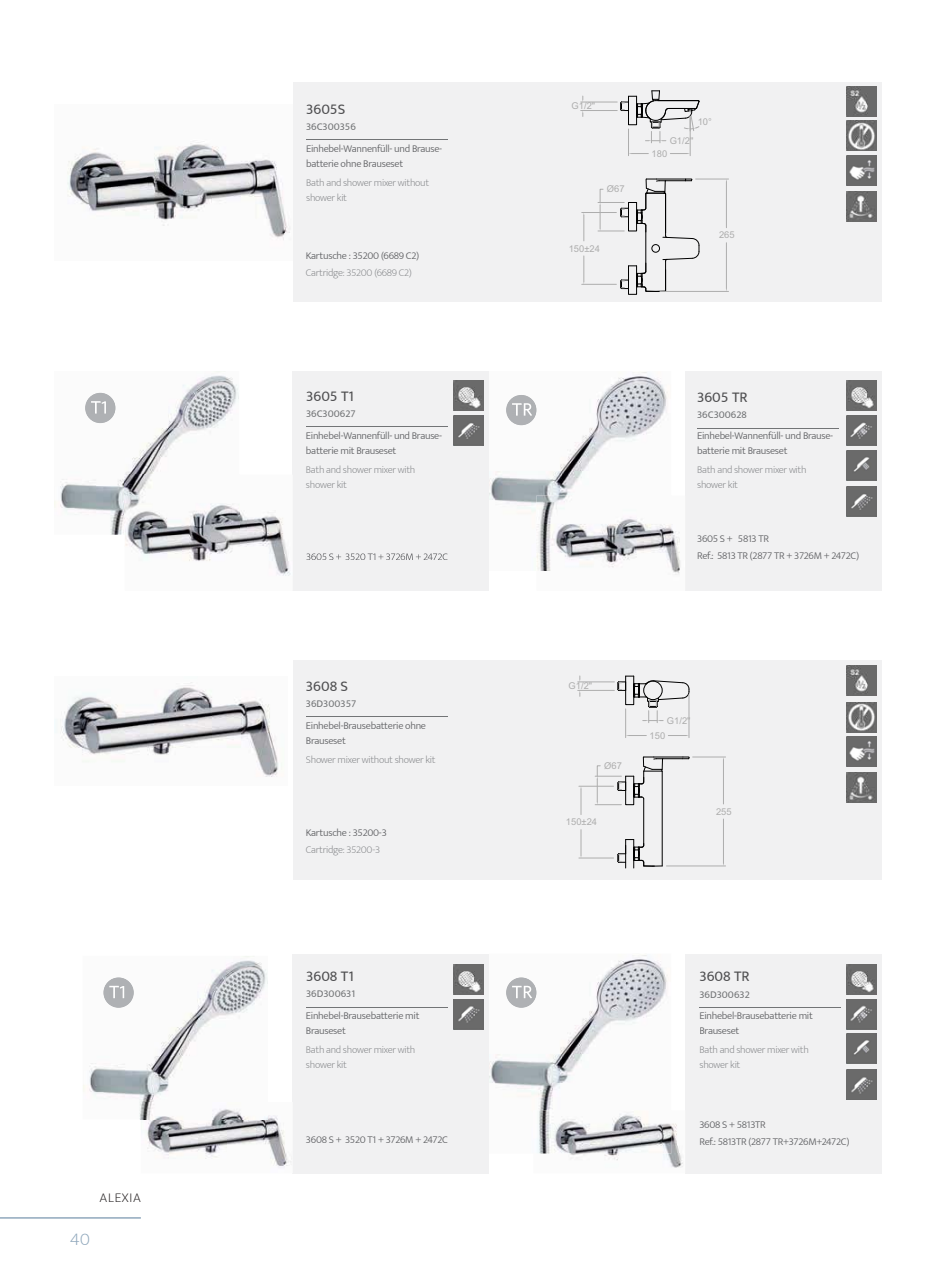
<style>
.page{position:relative;width:936px;height:1263px;background:#fff}
.page>*{position:absolute;margin:0;border:0;box-sizing:border-box;transform-origin:0 0}
.t1{font:200 18px "Ek Mukta";color:#90a8bc}
.t2{font:15px "Ek Mukta";color:#4f4f51}
.t3{font:200 13.5px "Ek Mukta";letter-spacing:.05em;color:#231f20}
.t4{font:300 10.5px/15px "Ek Mukta";letter-spacing:-.025em;color:#616265}
.t5{font:200 10.5px/15px "Ek Mukta";letter-spacing:-.025em;color:#828487}
.t6{font:10.5px "Ek Mukta";color:#727476}
.t7{font:9.45px "Arial";color:#adadad}
</style>
<div class="page">
<div style="left:293px;top:82px;width:588px;height:220px;background:#f1f1f2"></div>
<div style="left:293px;top:660px;width:588px;height:220px;background:#f1f1f2"></div>
<hr style="left:0;top:1217px;width:141px;height:2px;background:#90a8bc">
<div style="left:293px;top:371px;width:196px;height:220px;background:#f1f1f2"></div>
<div style="left:293px;top:954px;width:196px;height:219px;background:#f1f1f2"></div>
<div style="left:685px;top:371px;width:196px;height:220px;background:#f1f1f2"></div>
<div style="left:685px;top:954px;width:196px;height:219px;background:#f1f1f2"></div>
<img style="left:847px;top:121px;width:30px;height:30px">
<img style="left:847px;top:702px;width:30px;height:30px">
<img style="left:847px;top:415px;width:30px;height:30px">
<img style="left:847px;top:999px;width:30px;height:30px">
<img style="left:847px;top:86px;width:30px;height:30px">
<img style="left:847px;top:665px;width:30px;height:30px">
<img style="left:847px;top:381px;width:30px;height:30px">
<img style="left:847px;top:964px;width:30px;height:30px">
<img style="left:454px;top:381px;width:30px;height:30px">
<img style="left:454px;top:964px;width:30px;height:30px">
<img style="left:847px;top:156px;width:30px;height:30px">
<img style="left:847px;top:737px;width:30px;height:30px">
<img style="left:847px;top:450px;width:30px;height:30px">
<img style="left:847px;top:1034px;width:30px;height:30px">
<img style="left:847px;top:192px;width:30px;height:30px">
<img style="left:847px;top:773px;width:30px;height:30px">
<img style="left:847px;top:486px;width:30px;height:30px">
<img style="left:847px;top:1070px;width:30px;height:30px">
<img style="left:454px;top:415px;width:30px;height:30px">
<img style="left:454px;top:999px;width:30px;height:30px">
<svg style="left:330px;top:553px;width:118px;height:7px"></svg>
<svg style="left:306px;top:553px;width:24px;height:7px"></svg>
<img style="left:67px;top:141px;width:224px;height:99px">
<img style="left:54px;top:682px;width:228px;height:95px">
<img style="left:141px;top:1115px;width:151px;height:53px">
<img style="left:54px;top:371px;width:185px;height:164px">
<img style="left:85px;top:393px;width:30px;height:30px">
<img style="left:91px;top:401px;width:15px;height:13px">
<img style="left:83px;top:956px;width:185px;height:163px">
<img style="left:103px;top:977px;width:31px;height:31px">
<img style="left:109px;top:986px;width:15px;height:12px">
<img style="left:141px;top:1102px;width:127px;height:17px">
<img style="left:125px;top:511px;width:166px;height:65px">
<img style="left:125px;top:475px;width:114px;height:60px">
<img style="left:489px;top:955px;width:179px;height:155px">
<img style="left:506px;top:977px;width:30px;height:31px">
<img style="left:512px;top:986px;width:20px;height:12px">
<img style="left:489px;top:372px;width:179px;height:142px">
<img style="left:506px;top:395px;width:30px;height:30px">
<img style="left:512px;top:403px;width:20px;height:13px">
<img style="left:570px;top:1123px;width:113px;height:45px">
<img style="left:537px;top:1110px;width:134px;height:44px">
<img style="left:671px;top:524px;width:10px;height:51px">
<img style="left:536px;top:496px;width:135px;height:75px">
<div style="left:628px;top:266px;width:9px;height:29px;border:1px solid #000"></div>
<hr style="left:581px;top:102px;width:36px;height:1px;background:#adadad">
<hr style="left:581px;top:110px;width:36px;height:1px;background:#adadad">
<hr style="left:582px;top:212px;width:34px;height:1px;background:#adadad">
<hr style="left:582px;top:284px;width:34px;height:1px;background:#adadad">
<svg style="left:583px;top:213px;width:2px;height:28px"></svg>
<svg style="left:583px;top:256px;width:2px;height:28px"></svg>
<hr style="left:696px;top:179px;width:33px;height:1px;background:#adadad">
<hr style="left:660px;top:291px;width:69px;height:1px;background:#adadad">
<hr style="left:726px;top:182px;width:1px;height:46px;background:#adadad">
<hr style="left:726px;top:243px;width:1px;height:45px;background:#adadad">
<svg style="left:598px;top:178px;width:102px;height:114px"></svg>
<svg style="left:620px;top:90px;width:80px;height:66px"></svg>
<hr style="left:662px;top:771px;width:1px;height:95px;background:#000">
<hr style="left:643px;top:799px;width:1px;height:46px;background:#000">
<hr style="left:579px;top:786px;width:35px;height:1px;background:#adadad">
<hr style="left:579px;top:858px;width:35px;height:1px;background:#adadad">
<svg style="left:581px;top:786px;width:1px;height:29px"></svg>
<svg style="left:581px;top:830px;width:1px;height:28px"></svg>
<hr style="left:693px;top:757px;width:33px;height:1px;background:#adadad">
<hr style="left:666px;top:866px;width:60px;height:1px;background:#adadad">
<hr style="left:723px;top:760px;width:1px;height:44px;background:#adadad">
<hr style="left:723px;top:819px;width:1px;height:44px;background:#adadad">
<hr style="left:578px;top:682px;width:36px;height:1px;background:#adadad">
<hr style="left:578px;top:690px;width:36px;height:1px;background:#adadad">
<svg style="left:595px;top:756px;width:95px;height:49px"></svg>
<svg style="left:617px;top:839px;width:45px;height:29px"></svg>
<svg style="left:617px;top:676px;width:73px;height:62px"></svg>
<hr style="left:306px;top:140px;width:142px;height:1px;background:#727476">
<hr style="left:306px;top:427px;width:142px;height:1px;background:#727476">
<hr style="left:697px;top:428px;width:142px;height:1px;background:#727476">
<hr style="left:306px;top:717px;width:142px;height:1px;background:#727476">
<hr style="left:306px;top:1007px;width:142px;height:1px;background:#727476">
<hr style="left:699px;top:1007px;width:142px;height:1px;background:#727476">
<p class="t3" style="left:100px;top:1192px;width:43px">ALEXIA</p>
<h1 class="t1" style="left:70px;top:1232px;width:21px">40</h1>
<h2 class="t2" style="left:306px;top:100px;width:41px">3605S</h2>
<p class="t6" style="left:306px;top:120px;width:51px">36C300356</p>
<p class="t7" style="left:572px;top:101px;width:25px">G1/2"</p>
<p class="t7" style="left:698px;top:116px;width:16px">10°</p>
<p class="t4" style="left:306px;top:142px;width:138px">Einhebel-Wannenfüll- und Brause&shy;batterie ohne Brauseset</p>
<p class="t5" style="left:306px;top:176px;width:125px">Bath and shower mixer without shower kit</p>
<p class="t7" style="left:607px;top:184px;width:19px">Ø67</p>
<p class="t7" style="left:670px;top:135px;width:25px">G1/2"</p>
<p class="t7" style="left:652px;top:148px;width:17px">180</p>
<p class="t7" style="left:719px;top:230px;width:17px">265</p>
<p class="t4" style="left:306px;top:249px;width:115px">Kartusche : 35200 (6689 C2)</p>
<p class="t5" style="left:306px;top:266px;width:107px">Cartridge: 35200 (6689 C2)</p>
<p class="t7" style="left:569px;top:243px;width:33px">150±24</p>
<h2 class="t2" style="left:306px;top:387px;width:49px">3605 T1</h2>
<p class="t6" style="left:306px;top:407px;width:51px">36C300627</p>
<h2 class="t2" style="left:697px;top:388px;width:52px">3605 TR</h2>
<p class="t6" style="left:697px;top:408px;width:51px">36C300628</p>
<p class="t4" style="left:306px;top:429px;width:138px">Einhebel-Wannenfüll- und Brause&shy;batterie mit Brauseset</p>
<p class="t5" style="left:306px;top:463px;width:111px">Bath and shower mixer with shower kit</p>
<p class="t4" style="left:697px;top:429px;width:138px">Einhebel-Wannenfüll- und Brause&shy;batterie mit Brauseset</p>
<p class="t5" style="left:697px;top:463px;width:111px">Bath and shower mixer with shower kit</p>
<p class="t4" style="left:697px;top:531px;width:163px;line-height:17px">3605 S + 5813 TR<br>Ref.: 5813 TR (2877 TR + 3726M + 2472C)</p>
<h2 class="t2" style="left:306px;top:677px;width:44px">3608 S</h2>
<p class="t6" style="left:306px;top:697px;width:52px">36D300357</p>
<p class="t7" style="left:569px;top:681px;width:25px">G1/2"</p>
<p class="t4" style="left:306px;top:719px;width:122px">Einhebel-Brausebatterie ohne<br>Brauseset</p>
<p class="t5" style="left:306px;top:753px;width:131px">Shower mixer without shower kit</p>
<p class="t7" style="left:604px;top:760px;width:19px">Ø67</p>
<p class="t7" style="left:667px;top:715px;width:25px">G1/2"</p>
<p class="t7" style="left:650px;top:730px;width:17px">150</p>
<p class="t7" style="left:716px;top:806px;width:17px">255</p>
<p class="t7" style="left:566px;top:816px;width:33px">150±24</p>
<p class="t4" style="left:306px;top:826px;width:82px">Kartusche : 35200-3</p>
<p class="t5" style="left:306px;top:843px;width:76px">Cartridge: 35200-3</p>
<h2 class="t2" style="left:306px;top:967px;width:49px">3608 T1</h2>
<p class="t6" style="left:306px;top:988px;width:51px">36D300631</p>
<h2 class="t2" style="left:699px;top:968px;width:52px">3608 TR</h2>
<p class="t6" style="left:699px;top:988px;width:52px">36D300632</p>
<p class="t4" style="left:306px;top:1009px;width:115px">Einhebel-Brausebatterie mit<br>Brauseset</p>
<p class="t5" style="left:306px;top:1043px;width:111px">Bath and shower mixer with shower kit</p>
<p class="t4" style="left:699px;top:1009px;width:115px">Einhebel-Brausebatterie mit<br>Brauseset</p>
<p class="t5" style="left:699px;top:1043px;width:111px">Bath and shower mixer with shower kit</p>
<p class="t4" style="left:306px;top:1133px;width:143px">3608 S + 3520 T1 + 3726M + 2472C</p>
<p class="t4" style="left:699px;top:1117px;width:152px;line-height:17px">3608 S + 5813TR<br>Ref.: 5813TR (2877 TR+3726M+2472C)</p>
</div>
